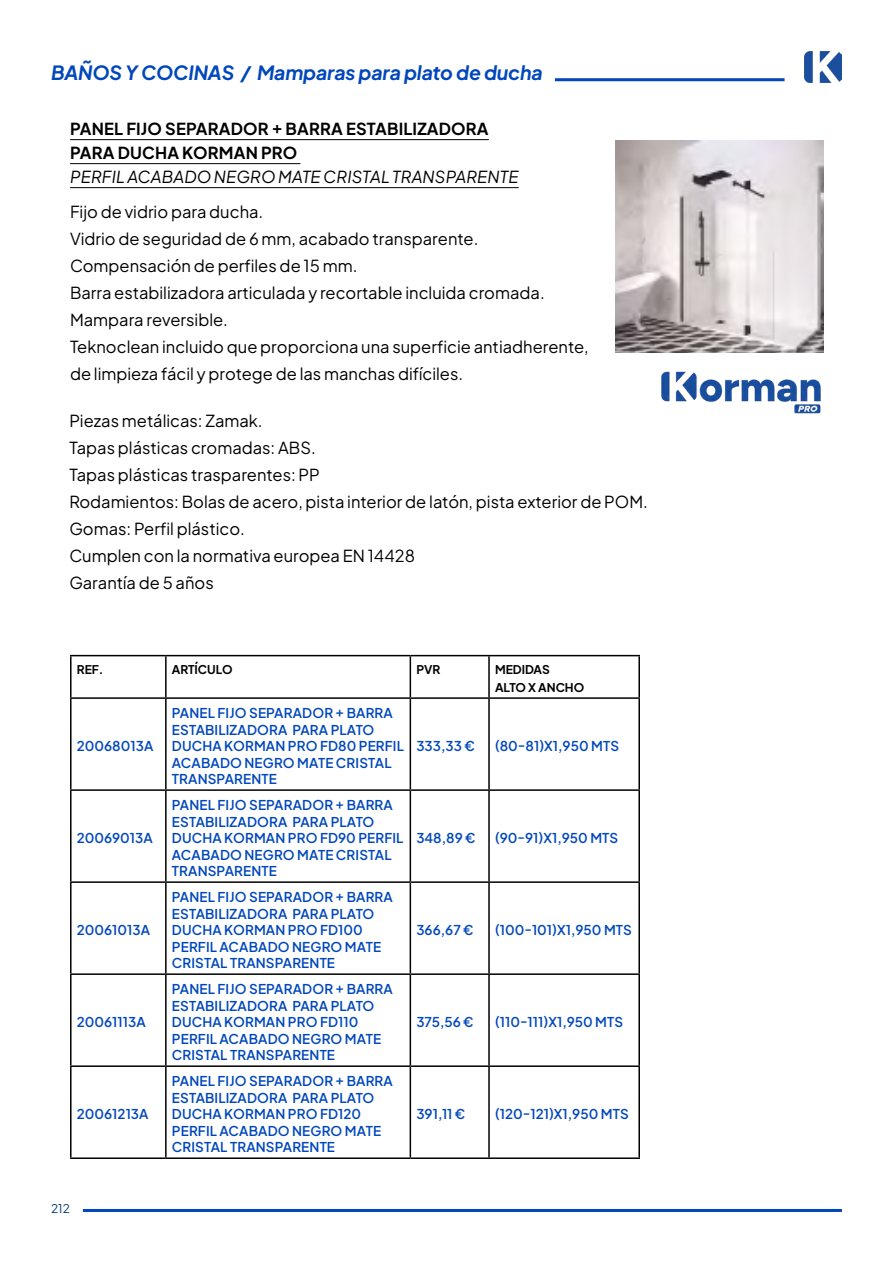
<style>
.page{position:relative;width:893px;height:1263px;background:#fff}
.page>*{position:absolute;margin:0;border:0;box-sizing:border-box;transform-origin:0 0}
.t1{font:italic 700 19.5px "Plus Jakarta Sans";letter-spacing:-.01em;color:#0047bb}
.t2{font:16.5px/27px "Plus Jakarta Sans";color:#000}
.t3{font:700 16.5px "Plus Jakarta Sans";letter-spacing:.01em;color:#000}
.t4{font:italic 16.5px "Plus Jakarta Sans";letter-spacing:.01em;color:#000}
.t5{font:600 13.5px/16.5px "Plus Jakarta Sans";letter-spacing:.01em;color:#0047bb}
.t6{font:700 12px "Plus Jakarta Sans";color:#000}
.t7{font:12px "Plus Jakarta Sans";color:#003a78}
</style>
<div class="page">
<hr style="left:83px;top:1209px;width:759px;height:3px;background:#0047bb">
<img style="left:804px;top:52px;width:38px;height:31px">
<hr style="left:555px;top:78px;width:229px;height:3px;background:#0047bb">
<img style="left:615px;top:140px;width:208px;height:213px">
<hr style="left:70px;top:139px;width:419px;height:1px;background:#000">
<hr style="left:70px;top:163px;width:230px;height:1px;background:#000">
<hr style="left:70px;top:187px;width:449px;height:1px;background:#000">
<img style="left:661px;top:371px;width:160px;height:43px">
<hr style="left:70px;top:655px;width:96px;height:1px;background:#000">
<hr style="left:70px;top:656px;width:2px;height:41px;background:#000">
<hr style="left:166px;top:655px;width:244px;height:1px;background:#000">
<hr style="left:165px;top:656px;width:2px;height:41px;background:#000">
<hr style="left:410px;top:655px;width:79px;height:1px;background:#000">
<hr style="left:410px;top:656px;width:1px;height:41px;background:#000">
<hr style="left:489px;top:655px;width:151px;height:1px;background:#000">
<hr style="left:488px;top:656px;width:2px;height:41px;background:#000">
<hr style="left:638px;top:656px;width:2px;height:41px;background:#000">
<hr style="left:70px;top:697px;width:96px;height:2px;background:#000">
<hr style="left:70px;top:699px;width:2px;height:90px;background:#000">
<hr style="left:166px;top:697px;width:244px;height:2px;background:#000">
<hr style="left:165px;top:699px;width:2px;height:90px;background:#000">
<hr style="left:410px;top:697px;width:79px;height:2px;background:#000">
<hr style="left:410px;top:699px;width:1px;height:90px;background:#000">
<hr style="left:489px;top:697px;width:151px;height:2px;background:#000">
<hr style="left:488px;top:699px;width:2px;height:90px;background:#000">
<hr style="left:638px;top:699px;width:2px;height:90px;background:#000">
<hr style="left:70px;top:789px;width:96px;height:2px;background:#000">
<hr style="left:70px;top:791px;width:2px;height:90px;background:#000">
<hr style="left:166px;top:789px;width:244px;height:2px;background:#000">
<hr style="left:165px;top:791px;width:2px;height:90px;background:#000">
<hr style="left:410px;top:789px;width:79px;height:2px;background:#000">
<hr style="left:410px;top:791px;width:1px;height:90px;background:#000">
<hr style="left:489px;top:789px;width:151px;height:2px;background:#000">
<hr style="left:488px;top:791px;width:2px;height:90px;background:#000">
<hr style="left:638px;top:791px;width:2px;height:90px;background:#000">
<hr style="left:70px;top:881px;width:96px;height:2px;background:#000">
<hr style="left:70px;top:883px;width:2px;height:90px;background:#000">
<hr style="left:166px;top:881px;width:244px;height:2px;background:#000">
<hr style="left:165px;top:883px;width:2px;height:90px;background:#000">
<hr style="left:410px;top:881px;width:79px;height:2px;background:#000">
<hr style="left:410px;top:883px;width:1px;height:90px;background:#000">
<hr style="left:489px;top:881px;width:151px;height:2px;background:#000">
<hr style="left:488px;top:883px;width:2px;height:90px;background:#000">
<hr style="left:638px;top:883px;width:2px;height:90px;background:#000">
<hr style="left:70px;top:973px;width:96px;height:2px;background:#000">
<hr style="left:70px;top:975px;width:2px;height:90px;background:#000">
<hr style="left:166px;top:973px;width:244px;height:2px;background:#000">
<hr style="left:165px;top:975px;width:2px;height:90px;background:#000">
<hr style="left:410px;top:973px;width:79px;height:2px;background:#000">
<hr style="left:410px;top:975px;width:1px;height:90px;background:#000">
<hr style="left:489px;top:973px;width:151px;height:2px;background:#000">
<hr style="left:488px;top:975px;width:2px;height:90px;background:#000">
<hr style="left:638px;top:975px;width:2px;height:90px;background:#000">
<hr style="left:70px;top:1065px;width:96px;height:2px;background:#000">
<hr style="left:70px;top:1067px;width:2px;height:90px;background:#000">
<hr style="left:166px;top:1065px;width:244px;height:2px;background:#000">
<hr style="left:165px;top:1067px;width:2px;height:90px;background:#000">
<hr style="left:410px;top:1065px;width:79px;height:2px;background:#000">
<hr style="left:410px;top:1067px;width:1px;height:90px;background:#000">
<hr style="left:489px;top:1065px;width:151px;height:2px;background:#000">
<hr style="left:488px;top:1067px;width:2px;height:90px;background:#000">
<hr style="left:638px;top:1067px;width:2px;height:90px;background:#000">
<hr style="left:70px;top:1157px;width:96px;height:2px;background:#000">
<hr style="left:166px;top:1157px;width:244px;height:2px;background:#000">
<hr style="left:410px;top:1157px;width:79px;height:2px;background:#000">
<hr style="left:489px;top:1157px;width:151px;height:2px;background:#000">
<p class="t1" style="left:51px;top:55px;width:493px">BAÑOS Y COCINAS / Mamparas para plato de ducha</p>
<p class="t3" style="left:70px;top:114px;width:420px">PANEL FIJO SEPARADOR + BARRA ESTABILIZADORA</p>
<p class="t3" style="left:70px;top:138px;width:229px">PARA DUCHA KORMAN PRO</p>
<p class="t4" style="left:70px;top:164px;width:450px">PERFIL ACABADO NEGRO MATE CRISTAL TRANSPARENTE</p>
<p class="t2" style="left:70px;top:196px;width:195px">Fijo de vidrio para ducha.</p>
<p class="t2" style="left:70px;top:223px;width:410px">Vidrio de seguridad de 6 mm, acabado transparente.</p>
<p class="t2" style="left:70px;top:250px;width:289px">Compensación de perfiles de 15 mm.</p>
<p class="t2" style="left:70px;top:277px;width:476px">Barra estabilizadora articulada y recortable incluida cromada.</p>
<p class="t2" style="left:70px;top:304px;width:159px">Mampara reversible.</p>
<p class="t2" style="left:70px;top:331px;width:520px">Teknoclean incluido que proporciona una superficie antiadherente, de limpieza fácil y protege de las manchas difíciles.</p>
<p class="t2" style="left:69px;top:406px;width:195px">Piezas metálicas: Zamak.</p>
<p class="t2" style="left:69px;top:433px;width:248px">Tapas plásticas cromadas: ABS.</p>
<p class="t2" style="left:69px;top:460px;width:252px">Tapas plásticas trasparentes: PP</p>
<p class="t2" style="left:69px;top:487px;width:580px">Rodamientos: Bolas de acero, pista interior de latón, pista exterior de POM.</p>
<p class="t2" style="left:69px;top:514px;width:177px">Gomas: Perfil plástico.</p>
<p class="t2" style="left:69px;top:541px;width:347px">Cumplen con la normativa europea EN 14428</p>
<p class="t2" style="left:69px;top:568px;width:146px">Garantía de 5 años</p>
<p class="t6" style="left:77px;top:659px;width:28px">REF.</p>
<p class="t6" style="left:172px;top:659px;width:62px">ARTÍCULO</p>
<p class="t6" style="left:416px;top:659px;width:26px">PVR</p>
<p class="t6" style="left:495px;top:659px;width:56px">MEDIDAS</p>
<p class="t6" style="left:495px;top:677px;width:91px">ALTO X ANCHO</p>
<p class="t5" style="left:77px;top:736px;width:78px">20068013A</p>
<p class="t5" style="left:172px;top:703px;width:234px">PANEL FIJO SEPARADOR + BARRA<br>ESTABILIZADORA PARA PLATO<br>DUCHA KORMAN PRO FD80 PERFIL<br>ACABADO NEGRO MATE CRISTAL<br>TRANSPARENTE</p>
<p class="t5" style="left:416px;top:736px;width:60px">333,33 €</p>
<p class="t5" style="left:495px;top:736px;width:126px">(80-81)X1,950 MTS</p>
<p class="t5" style="left:77px;top:828px;width:78px">20069013A</p>
<p class="t5" style="left:172px;top:795px;width:233px">PANEL FIJO SEPARADOR + BARRA<br>ESTABILIZADORA PARA PLATO<br>DUCHA KORMAN PRO FD90 PERFIL<br>ACABADO NEGRO MATE CRISTAL<br>TRANSPARENTE</p>
<p class="t5" style="left:416px;top:828px;width:61px">348,89 €</p>
<p class="t5" style="left:495px;top:828px;width:125px">(90-91)X1,950 MTS</p>
<p class="t5" style="left:77px;top:920px;width:75px">20061013A</p>
<p class="t5" style="left:172px;top:887px;width:223px">PANEL FIJO SEPARADOR + BARRA<br>ESTABILIZADORA PARA PLATO<br>DUCHA KORMAN PRO FD100<br>PERFIL ACABADO NEGRO MATE<br>CRISTAL TRANSPARENTE</p>
<p class="t5" style="left:416px;top:920px;width:59px">366,67 €</p>
<p class="t5" style="left:495px;top:920px;width:138px">(100-101)X1,950 MTS</p>
<p class="t5" style="left:77px;top:1012px;width:71px">20061113A</p>
<p class="t5" style="left:172px;top:979px;width:223px">PANEL FIJO SEPARADOR + BARRA<br>ESTABILIZADORA PARA PLATO<br>DUCHA KORMAN PRO FD110<br>PERFIL ACABADO NEGRO MATE<br>CRISTAL TRANSPARENTE</p>
<p class="t5" style="left:416px;top:1012px;width:59px">375,56 €</p>
<p class="t5" style="left:495px;top:1012px;width:130px">(110-111)X1,950 MTS</p>
<p class="t5" style="left:77px;top:1104px;width:73px">20061213A</p>
<p class="t5" style="left:172px;top:1071px;width:223px">PANEL FIJO SEPARADOR + BARRA<br>ESTABILIZADORA PARA PLATO<br>DUCHA KORMAN PRO FD120<br>PERFIL ACABADO NEGRO MATE<br>CRISTAL TRANSPARENTE</p>
<p class="t5" style="left:416px;top:1104px;width:51px">391,11 €</p>
<p class="t5" style="left:495px;top:1104px;width:135px">(120-121)X1,950 MTS</p>
<p class="t7" style="left:51px;top:1199px;width:20px">212</p>
</div>
